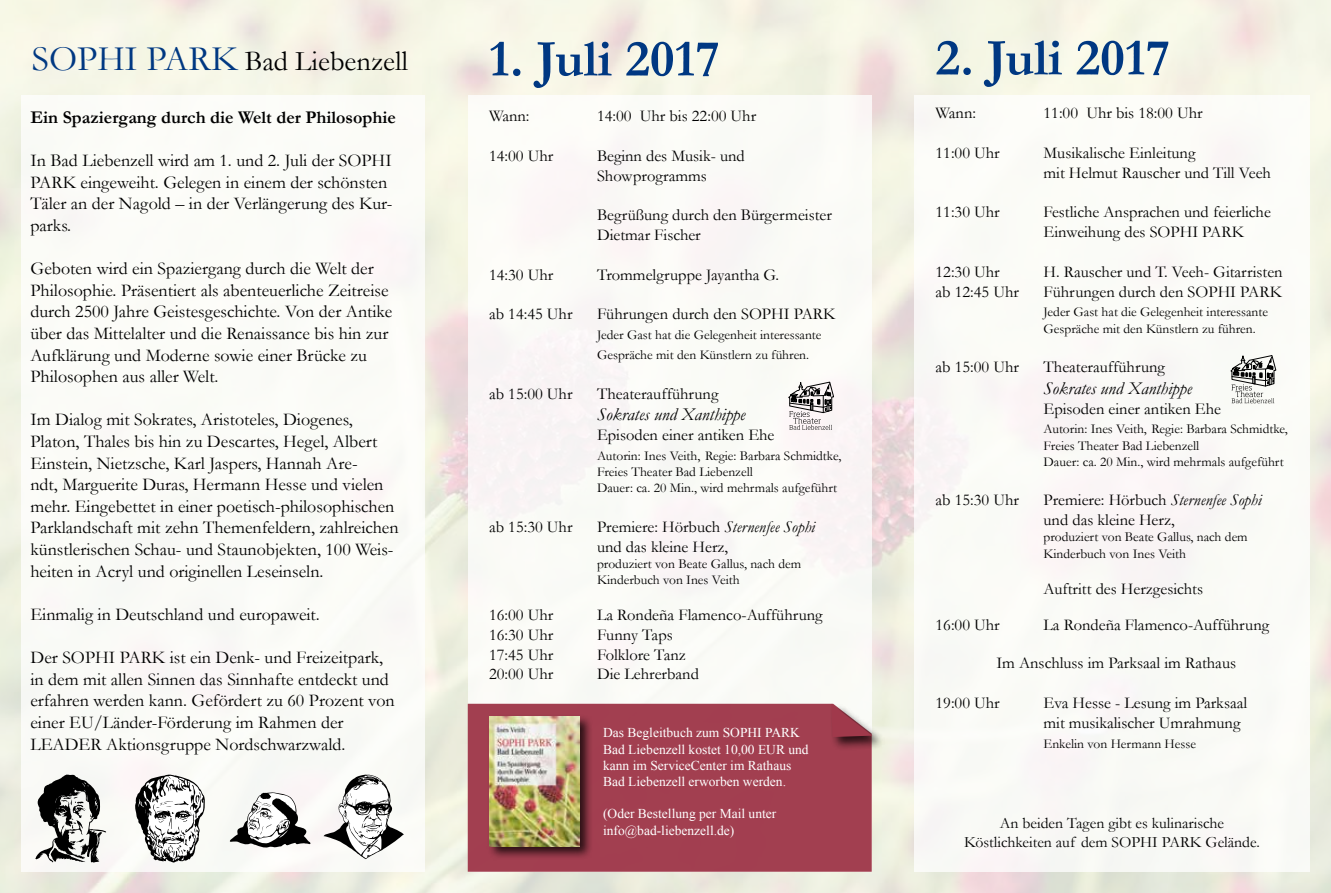
<style>
.page{position:relative;width:1331px;height:893px;background:#fff}
.page>*{position:absolute;margin:0;border:0;box-sizing:border-box;transform-origin:0 0}
.t1{font:700 52.5px "Garamond";color:#003882}
.t2{font:28.5px "Garamond";color:#000}
.t3{font:18px/21.6px "Garamond";color:#000}
.t4{font:italic 18px "Garamond";color:#000}
.t5{font:700 18px "Garamond";color:#000}
.t6{font:16.5px/19.8px "Garamond";color:#000}
.t7{font:15.75px/18.9px "Garamond";color:#000;text-align:center}
.t8{font:13.5px/16.2px "Garamond";color:#000}
.t9{font:13.5px/16.2px "Times New Roman";color:#fff}
.s1{font-size:36px;color:#003882}
.s2{font-style:italic}
</style>
<div class="page">
<div style="left:21px;top:96px;width:404px;height:776px;background:#fbfbf7"></div>
<div style="left:468px;top:96px;width:404px;height:776px;background:#fafaf6"></div>
<div style="left:914px;top:96px;width:396px;height:776px;background:#fafaf7"></div>
<svg style="left:35px;top:775px;width:71px;height:87px"></svg>
<svg style="left:230px;top:792px;width:80px;height:55px"></svg>
<svg style="left:135px;top:775px;width:70px;height:87px"></svg>
<svg style="left:324px;top:775px;width:80px;height:84px"></svg>
<div style="left:468px;top:704px;width:404px;height:168px;background:#a23f50"></div>
<div style="left:487px;top:714px;width:106px;height:147px;background:#000;opacity:.75"></div>
<img style="left:489px;top:716px;width:90px;height:130px">
<div style="left:830px;top:703px;width:55px;height:48px;background:#000;opacity:.75"></div>
<svg style="left:831px;top:704px;width:41px;height:33px"></svg>
<svg style="left:788px;top:382px;width:46px;height:48px"></svg>
<svg style="left:1230px;top:355px;width:46px;height:48px"></svg>
<h2 class="t2" style="left:32px;top:42px;width:378px"><span class="s1">SOPHI PARK</span> Bad Liebenzell</h2>
<p class="t5" style="left:30px;top:105px;width:367px">Ein Spaziergang durch die Welt der Philosophie</p>
<p class="t3" style="left:30px;top:149px;width:363px">In Bad Liebenzell wird am 1. und 2. Juli der SOPHI PARK eingeweiht. Gelegen in einem der schönsten Täler an der Nagold – in der Verlängerung des Kur&shy;parks.</p>
<p class="t3" style="left:30px;top:257px;width:363px">Geboten wird ein Spaziergang durch die Welt der Philosophie. Präsentiert als abenteuerliche Zeitreise durch 2500 Jahre Geistesgeschichte. Von der Antike über das Mittelalter und die Renaissance bis hin zur Aufklärung und Moderne sowie einer Brücke zu Philosophen aus aller Welt.</p>
<p class="t3" style="left:30px;top:409px;width:370px">Im Dialog mit Sokrates, Aristoteles, Diogenes, Platon, Thales bis hin zu Descartes, Hegel, Albert Einstein, Nietzsche, Karl Jaspers, Hannah Are-<br>ndt, Marguerite Duras, Hermann Hesse und vielen mehr. Eingebettet in einer poetisch-philosophischen Parklandschaft mit zehn Themenfeldern, zahlreichen künstlerischen Schau- und Staunobjekten, 100 Weis&shy;heiten in Acryl und originellen Leseinseln.</p>
<p class="t3" style="left:30px;top:603px;width:291px">Einmalig in Deutschland und europaweit.</p>
<p class="t3" style="left:30px;top:646px;width:366px">Der SOPHI PARK ist ein Denk- und Freizeitpark, in dem mit allen Sinnen das Sinnhafte entdeckt und erfahren werden kann. Gefördert zu 60 Prozent von einer EU/Länder-Förderung im Rahmen der LEADER Aktionsgruppe Nordschwarzwald.</p>
<h1 class="t1" style="left:489px;top:23px;width:232px">1. Juli 2017</h1>
<h1 class="t1" style="left:935px;top:22px;width:236px">2. Juli 2017</h1>
<p class="t6" style="left:489px;top:106px;width:42px">Wann:</p>
<p class="t6" style="left:597px;top:106px;width:161px">14:00 Uhr bis 22:00 Uhr</p>
<p class="t6" style="left:489px;top:145px;width:66px">14:00 Uhr</p>
<p class="t6" style="left:597px;top:145px;width:149px">Beginn des Musik- und<br>Showprogramms</p>
<p class="t6" style="left:597px;top:205px;width:236px">Begrüßung durch den Bürgermeister<br>Dietmar Fischer</p>
<p class="t6" style="left:489px;top:264px;width:66px">14:30 Uhr</p>
<p class="t6" style="left:597px;top:264px;width:184px">Trommelgruppe Jayantha G.</p>
<p class="t6" style="left:489px;top:304px;width:85px">ab 14:45 Uhr</p>
<p class="t6" style="left:597px;top:304px;width:240px">Führungen durch den SOPHI PARK</p>
<p class="t8" style="left:597px;top:325px;width:226px;line-height:19.8px">Jeder Gast hat die Gelegenheit interessante<br>Gespräche mit den Künstlern zu führen.</p>
<p class="t6" style="left:489px;top:383px;width:85px">ab 15:00 Uhr</p>
<p class="t6" style="left:597px;top:383px;width:123px">Theateraufführung</p>
<p class="t4" style="left:597px;top:402px;width:150px">Sokrates und Xanthippe</p>
<p class="t6" style="left:597px;top:424px;width:179px">Episoden einer antiken Ehe</p>
<p class="t8" style="left:597px;top:447px;width:246px">Autorin: Ines Veith, Regie: Barbara Schmidtke,<br>Freies Theater Bad Liebenzell<br>Dauer: ca. 20 Min., wird mehrmals aufgeführt</p>
<p class="t6" style="left:489px;top:516px;width:85px">ab 15:30 Uhr</p>
<p class="t6" style="left:597px;top:516px;width:220px">Premiere: Hörbuch <span class="s2">Sternenfee Sophi </span>und das kleine Herz,</p>
<p class="t8" style="left:597px;top:555px;width:206px">produziert von Beate Gallus, nach dem<br>Kinderbuch von Ines Veith</p>
<p class="t6" style="left:489px;top:604px;width:66px">16:00 Uhr</p>
<p class="t6" style="left:597px;top:604px;width:227px">La Rondeña Flamenco-Aufführung</p>
<p class="t6" style="left:489px;top:624px;width:66px">16:30 Uhr</p>
<p class="t6" style="left:597px;top:624px;width:77px">Funny Taps</p>
<p class="t6" style="left:489px;top:644px;width:66px">17:45 Uhr</p>
<p class="t6" style="left:597px;top:644px;width:90px">Folklore Tanz</p>
<p class="t6" style="left:489px;top:664px;width:66px">20:00 Uhr</p>
<p class="t6" style="left:597px;top:664px;width:103px">Die Lehrerband</p>
<p class="t6" style="left:935px;top:103px;width:42px">Wann:</p>
<p class="t6" style="left:1043px;top:103px;width:161px">11:00 Uhr bis 18:00 Uhr</p>
<p class="t6" style="left:935px;top:142px;width:66px">11:00 Uhr</p>
<p class="t6" style="left:1043px;top:142px;width:229px">Musikalische Einleitung<br>mit Helmut Rauscher und Till Veeh</p>
<p class="t6" style="left:935px;top:202px;width:66px">11:30 Uhr</p>
<p class="t6" style="left:1043px;top:202px;width:229px">Festliche Ansprachen und feierliche<br>Einweihung des SOPHI PARK</p>
<p class="t6" style="left:935px;top:261px;width:66px">12:30 Uhr</p>
<p class="t6" style="left:1043px;top:261px;width:241px">H. Rauscher und T. Veeh- Gitarristen</p>
<p class="t6" style="left:935px;top:281px;width:85px">ab 12:45 Uhr</p>
<p class="t6" style="left:1043px;top:281px;width:240px">Führungen durch den SOPHI PARK</p>
<p class="t8" style="left:1043px;top:304px;width:226px">Jeder Gast hat die Gelegenheit interessante<br>Gespräche mit den Künstlern zu führen.</p>
<p class="t6" style="left:935px;top:357px;width:85px">ab 15:00 Uhr</p>
<p class="t6" style="left:1043px;top:357px;width:123px">Theateraufführung</p>
<p class="t4" style="left:1043px;top:376px;width:150px">Sokrates und Xanthippe</p>
<p class="t6" style="left:1043px;top:398px;width:179px">Episoden einer antiken Ehe</p>
<p class="t8" style="left:1043px;top:421px;width:246px">Autorin: Ines Veith, Regie: Barbara Schmidtke,<br>Freies Theater Bad Liebenzell<br>Dauer: ca. 20 Min., wird mehrmals aufgeführt</p>
<p class="t6" style="left:935px;top:490px;width:85px">ab 15:30 Uhr</p>
<p class="t6" style="left:1043px;top:490px;width:220px">Premiere: Hörbuch <span class="s2">Sternenfee Sophi </span>und das kleine Herz,</p>
<p class="t8" style="left:1043px;top:529px;width:206px">produziert von Beate Gallus, nach dem<br>Kinderbuch von Ines Veith</p>
<p class="t6" style="left:1043px;top:578px;width:161px">Auftritt des Herzgesichts</p>
<p class="t6" style="left:935px;top:614px;width:66px">16:00 Uhr</p>
<p class="t6" style="left:1043px;top:614px;width:227px">La Rondeña Flamenco-Aufführung</p>
<p class="t6" style="left:996px;top:653px;width:241px">Im Anschluss im Parksaal im Rathaus</p>
<p class="t6" style="left:935px;top:692px;width:66px">19:00 Uhr</p>
<p class="t6" style="left:1043px;top:692px;width:205px">Eva Hesse - Lesung im Parksaal mit musikalischer Umrahmung</p>
<p class="t8" style="left:1043px;top:735px;width:154px">Enkelin von Hermann Hesse</p>
<p class="t9" style="left:603px;top:725px;width:207px">Das Begleitbuch zum SOPHI PARK Bad Liebenzell kostet 10,00 EUR und kann im ServiceCenter im Rathaus Bad Liebenzell erworben werden.</p>
<p class="t9" style="left:603px;top:806px;width:175px">(Oder Bestellung per Mail unter info@bad-liebenzell.de)</p>
<p class="t7" style="left:964px;top:813px;width:297px">An beiden Tagen gibt es kulinarische<br>Köstlichkeiten auf dem SOPHI PARK Gelände.</p>
</div>
